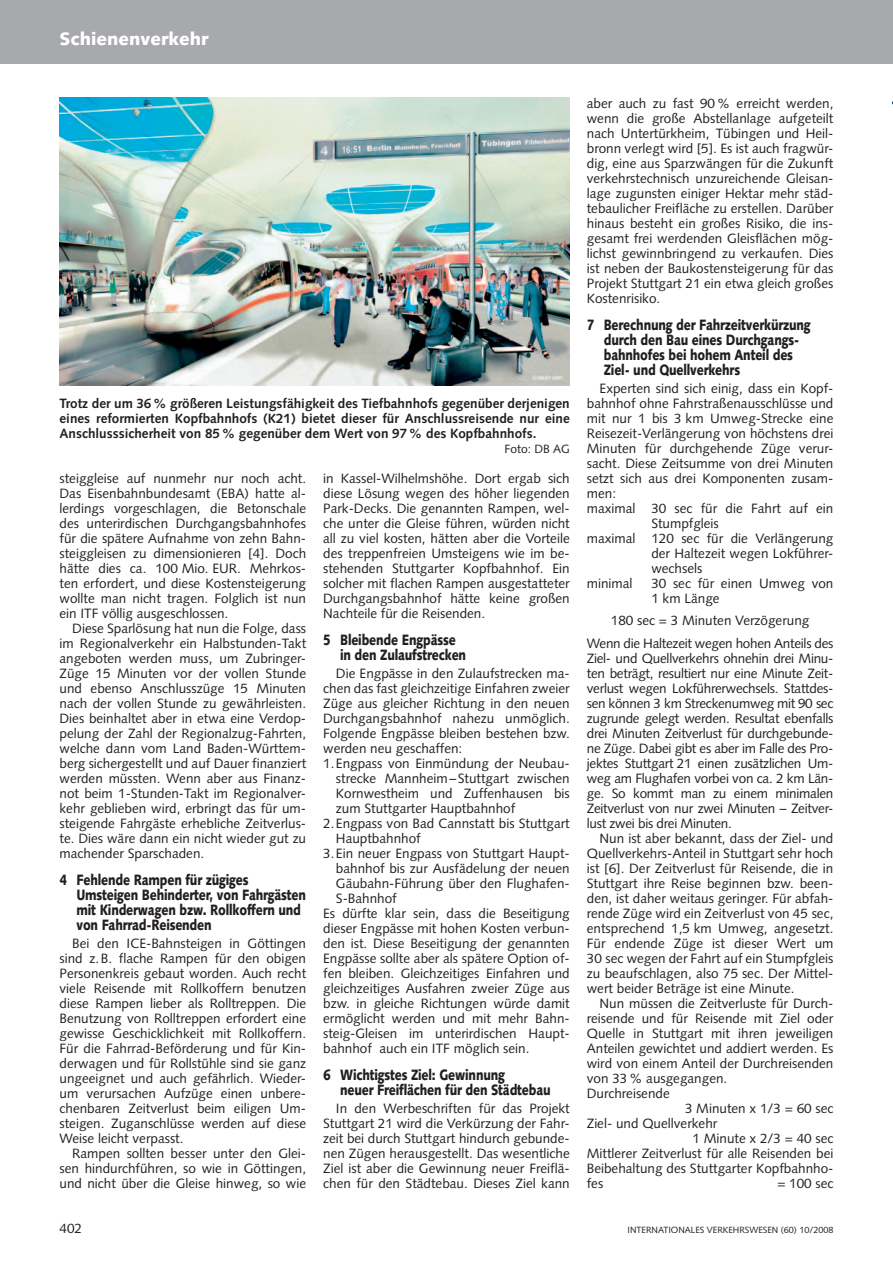
<style>
.page{position:relative;width:893px;height:1263px;background:#fff}
.page>*{position:absolute;margin:0;border:0;box-sizing:border-box;transform-origin:0 0}
.t1{font:900 18px "Syntax";color:#fff}
.t2{font:900 15px/15px "Syntax";letter-spacing:-.015em;color:#231f20;scale:.8 1}
.t3{font:13.5px/15px "Syntax";color:#231f20;text-align:justify}
.t4{font:700 13.5px/15px "Syntax";color:#231f20;text-align:justify}
.t5{font:13.5px/23.2px "Syntax";letter-spacing:-.02em;color:#231f20;text-align:center}
.t6{font:12px "Syntax";color:#231f20}
.t7{font:9px "Syntax";color:#231f20}
</style>
<div class="page">
<img style="left:60px;top:98px;width:509px;height:287px">
<hr style="left:892px;top:155px;width:1px;height:1108px;background:#003562">
<div style="left:0;top:0;width:893px;height:64px;background:#a8a9ad"></div>
<h1 class="t1" style="left:60px;top:32px;width:151px">Schienenverkehr</h1>
<p class="t4" style="left:60px;top:397px;width:512px">Trotz der um 36 % größeren Leistungsfähigkeit des Tiefbahnhofs gegenüber derjenigen eines reformierten Kopfbahnhofs (K21) bietet dieser für Anschlussreisende nur eine Anschlusssicherheit von 85 % gegenüber dem Wert von 97 % des Kopfbahnhofs.</p>
<p class="t6" style="left:504px;top:444px;width:67px">Foto: DB AG</p>
<p class="t3" style="left:60px;top:472px;width:248px">steiggleise auf nunmehr nur noch acht.<br>Das Eisenbahnbundesamt (EBA) hatte al&shy;lerdings vorgeschlagen, die Betonschale des unterirdischen Durchgangsbahnhofes für die spätere Aufnahme von zehn Bahn&shy;steiggleisen zu dimensionieren [4]. Doch hätte dies ca. 100 Mio. EUR. Mehrkos&shy;ten erfordert, und diese Kostensteigerung wollte man nicht tragen. Folglich ist nun ein ITF völlig ausgeschlossen.</p>
<p class="t3" style="left:60px;top:622px;width:248px;text-indent:13px">Diese Sparlösung hat nun die Folge, dass im Regionalverkehr ein Halbstunden-Takt angeboten werden muss, um Zubringer-Züge 15 Minuten vor der vollen Stunde und ebenso Anschlusszüge 15 Minuten nach der vollen Stunde zu gewährleisten.<br>Dies beinhaltet aber in etwa eine Verdop&shy;pelung der Zahl der Regionalzug-Fahrten, welche dann vom Land Baden-Württem&shy;berg sichergestellt und auf Dauer finanziert werden müssten. Wenn aber aus Finanz&shy;not beim 1-Stunden-Takt im Regionalver&shy;kehr geblieben wird, erbringt das für um&shy;steigende Fahrgäste erhebliche Zeitverlus&shy;te. Dies wäre dann ein nicht wieder gut zu machender Sparschaden.</p>
<p class="t2" style="left:77px;top:874px;width:288px;text-indent:-17px">4 Fehlende Rampen für zügiges<br>Umsteigen Behinderter, von Fahrgästen mit Kinderwagen bzw. Rollkoffern und von Fahrrad-Reisenden</p>
<p class="t3" style="left:60px;top:937px;width:248px;text-indent:13px">Bei den ICE-Bahnsteigen in Göttingen sind z. B. flache Rampen für den obigen Personenkreis gebaut worden. Auch recht viele Reisende mit Rollkoffern benutzen diese Rampen lieber als Rolltreppen. Die Benutzung von Rolltreppen erfordert eine gewisse Geschicklichkeit mit Rollkoffern.<br>Für die Fahrrad-Beförderung und für Kin&shy;derwagen und für Rollstühle sind sie ganz ungeeignet und auch gefährlich. Wieder&shy;um verursachen Aufzüge einen unbere&shy;chenbaren Zeitverlust beim eiligen Um&shy;steigen. Zuganschlüsse werden auf diese Weise leicht verpasst.</p>
<p class="t3" style="left:60px;top:1147px;width:248px;text-indent:13px">Rampen sollten besser unter den Glei&shy;sen hindurchführen, so wie in Göttingen, und nicht über die Gleise hinweg, so wie</p>
<p class="t3" style="left:323px;top:472px;width:248px">in Kassel-Wilhelmshöhe. Dort ergab sich diese Lösung wegen des höher liegenden Park-Decks. Die genannten Rampen, wel&shy;che unter die Gleise führen, würden nicht all zu viel kosten, hätten aber die Vorteile des treppenfreien Umsteigens wie im be&shy;stehenden Stuttgarter Kopfbahnhof. Ein solcher mit flachen Rampen ausgestatteter Durchgangsbahnhof hätte keine großen Nachteile für die Reisenden.</p>
<p class="t2" style="left:340px;top:634px;width:159px;text-indent:-17px">5 Bleibende Engpässe in den Zulaufstrecken</p>
<p class="t3" style="left:323px;top:667px;width:248px;text-indent:13px">Die Engpässe in den Zulaufstrecken ma&shy;chen das fast gleichzeitige Einfahren zweier Züge aus gleicher Richtung in den neuen Durchgangsbahnhof nahezu unmöglich.<br>Folgende Engpässe bleiben bestehen bzw. werden neu geschaffen:</p>
<p class="t3" style="left:336px;top:757px;width:235px;text-indent:-13px">1. Engpass von Einmündung der Neubau&shy;strecke Mannheim – Stuttgart zwischen Kornwestheim und Zuffenhausen bis zum Stuttgarter Hauptbahnhof</p>
<p class="t3" style="left:336px;top:817px;width:235px;text-indent:-13px">2. Engpass von Bad Cannstatt bis Stuttgart<br>Hauptbahnhof</p>
<p class="t3" style="left:323px;top:847px;width:248px">3. Ein neuer Engpass von Stuttgart Haupt-</p>
<p class="t3" style="left:336px;top:862px;width:235px">bahnhof bis zur Ausfädelung der neuen</p>
<p class="t3" style="left:336px;top:877px;width:235px">Gäubahn-Führung über den Flughafen-</p>
<p class="t3" style="left:336px;top:892px;width:62px">S-Bahnhof</p>
<p class="t3" style="left:323px;top:907px;width:248px">Es dürfte klar sein, dass die Beseitigung</p>
<p class="t3" style="left:323px;top:922px;width:248px">dieser Engpässe mit hohen Kosten verbun-</p>
<p class="t3" style="left:323px;top:937px;width:248px">den ist. Diese Beseitigung der genannten</p>
<p class="t3" style="left:323px;top:952px;width:248px">Engpässe sollte aber als spätere Option of-</p>
<p class="t3" style="left:323px;top:967px;width:248px">fen bleiben. Gleichzeitiges Einfahren und</p>
<p class="t3" style="left:323px;top:982px;width:248px">gleichzeitiges Ausfahren zweier Züge aus</p>
<p class="t3" style="left:323px;top:997px;width:248px">bzw. in gleiche Richtungen würde damit</p>
<p class="t3" style="left:323px;top:1012px;width:248px">ermöglicht werden und mit mehr Bahn-</p>
<p class="t3" style="left:323px;top:1027px;width:248px">steig-Gleisen im unterirdischen Haupt-</p>
<p class="t3" style="left:323px;top:1042px;width:208px">bahnhof auch ein ITF möglich sein.</p>
<p class="t2" style="left:340px;top:1069px;width:265px;text-indent:-17px">6 Wichtigstes Ziel: Gewinnung<br>neuer Freiflächen für den Städtebau</p>
<p class="t3" style="left:323px;top:1102px;width:248px;text-indent:13px">In den Werbeschriften für das Projekt Stuttgart 21 wird die Verkürzung der Fahr&shy;zeit bei durch Stuttgart hindurch gebunde&shy;nen Zügen herausgestellt. Das wesentliche Ziel ist aber die Gewinnung neuer Freiflä&shy;chen für den Städtebau. Dieses Ziel kann</p>
<p class="t3" style="left:587px;top:97px;width:248px">aber auch zu fast 90 % erreicht werden, wenn die große Abstellanlage aufgeteilt nach Untertürkheim, Tübingen und Heil&shy;bronn verlegt wird [5]. Es ist auch fragwür&shy;dig, eine aus Sparzwängen für die Zukunft verkehrstechnisch unzureichende Gleisan&shy;lage zugunsten einiger Hektar mehr städ&shy;tebaulicher Freifläche zu erstellen. Darüber hinaus besteht ein großes Risiko, die ins&shy;gesamt frei werdenden Gleisflächen mög&shy;lichst gewinnbringend zu verkaufen. Dies ist neben der Baukostensteigerung für das Projekt Stuttgart 21 ein etwa gleich großes Kostenrisiko.</p>
<p class="t2" style="left:604px;top:319px;width:260px;text-indent:-17px">7 Berechnung der Fahrzeitverkürzung durch den Bau eines Durchgangs&shy;bahnhofes bei hohem Anteil des<br>Ziel- und Quellverkehrs</p>
<p class="t3" style="left:600px;top:382px;width:235px">Experten sind sich einig, dass ein Kopf-</p>
<p class="t3" style="left:587px;top:397px;width:248px">bahnhof ohne Fahrstraßenausschlüsse und</p>
<p class="t3" style="left:587px;top:412px;width:248px">mit nur 1 bis 3 km Umweg-Strecke eine</p>
<p class="t3" style="left:587px;top:427px;width:248px">Reisezeit-Verlängerung von höchstens drei</p>
<p class="t3" style="left:587px;top:442px;width:248px">Minuten für durchgehende Züge verur-</p>
<p class="t3" style="left:587px;top:457px;width:248px">sacht. Diese Zeitsumme von drei Minuten</p>
<p class="t3" style="left:587px;top:472px;width:248px">setzt sich aus drei Komponenten zusam-</p>
<p class="t3" style="left:587px;top:487px;width:31px">men:</p>
<p class="t3" style="left:587px;top:502px;width:248px">maximal 30 sec für die Fahrt auf ein</p>
<p class="t3" style="left:651px;top:517px;width:69px">Stumpfgleis</p>
<p class="t3" style="left:587px;top:532px;width:248px">maximal 120 sec für die Verlängerung</p>
<p class="t3" style="left:651px;top:547px;width:184px">der Haltezeit wegen Lokführer-</p>
<p class="t3" style="left:651px;top:562px;width:53px">wechsels</p>
<p class="t3" style="left:587px;top:577px;width:47px">minimal</p>
<p class="t3" style="left:651px;top:577px;width:184px">30 sec für einen Umweg von<br>1 km Länge</p>
<p class="t5" style="left:587px;top:610px;width:248px">180 sec = 3 Minuten Verzögerung<br>Wenn die Haltezeit wegen hohen Anteils des</p>
<p class="t3" style="left:587px;top:652px;width:248px">Ziel- und Quellverkehrs ohnehin drei Minu&shy;ten beträgt, resultiert nur eine Minute Zeit&shy;verlust wegen Lokführerwechsels. Stattdes&shy;sen können 3 km Streckenumweg mit 90 sec zugrunde gelegt werden. Resultat ebenfalls drei Minuten Zeitverlust für durchgebunde&shy;ne Züge. Dabei gibt es aber im Falle des Pro&shy;jektes Stuttgart 21 einen zusätzlichen Um&shy;weg am Flughafen vorbei von ca. 2 km Län&shy;ge. So kommt man zu einem minimalen Zeitverlust von nur zwei Minuten – Zeitver&shy;lust zwei bis drei Minuten.</p>
<p class="t3" style="left:587px;top:832px;width:248px;text-indent:13px">Nun ist aber bekannt, dass der Ziel- und Quellverkehrs-Anteil in Stuttgart sehr hoch ist [6]. Der Zeitverlust für Reisende, die in Stuttgart ihre Reise beginnen bzw. been&shy;den, ist daher weitaus geringer. Für abfah&shy;rende Züge wird ein Zeitverlust von 45 sec, entsprechend 1,5 km Umweg, angesetzt.<br>Für endende Züge ist dieser Wert um 30 sec wegen der Fahrt auf ein Stumpfgleis zu beaufschlagen, also 75 sec. Der Mittel&shy;wert beider Beträge ist eine Minute.</p>
<p class="t3" style="left:600px;top:997px;width:235px">Nun müssen die Zeitverluste für Durch-</p>
<p class="t3" style="left:587px;top:1012px;width:248px">reisende und für Reisende mit Ziel oder</p>
<p class="t3" style="left:587px;top:1027px;width:248px">Quelle in Stuttgart mit ihren jeweiligen</p>
<p class="t3" style="left:587px;top:1042px;width:248px">Anteilen gewichtet und addiert werden. Es</p>
<p class="t3" style="left:587px;top:1057px;width:248px">wird von einem Anteil der Durchreisenden</p>
<p class="t3" style="left:587px;top:1072px;width:142px">von 33 % ausgegangen.</p>
<p class="t3" style="left:587px;top:1087px;width:84px">Durchreisende</p>
<p class="t3" style="left:685px;top:1102px;width:150px">3 Minuten x 1/3 = 60 sec</p>
<p class="t3" style="left:587px;top:1117px;width:132px">Ziel- und Quellverkehr</p>
<p class="t3" style="left:693px;top:1132px;width:142px">1 Minute x 2/3 = 40 sec</p>
<p class="t3" style="left:587px;top:1147px;width:248px">Mittlerer Zeitverlust für alle Reisenden bei</p>
<p class="t3" style="left:587px;top:1162px;width:248px">Beibehaltung des Stuttgarter Kopfbahnho-</p>
<p class="t3" style="left:587px;top:1177px;width:18px">fes</p>
<p class="t3" style="left:777px;top:1177px;width:58px">= 100 sec</p>
<p class="t3" style="left:60px;top:1222px;width:24px">402</p>
<p class="t7" style="left:628px;top:1226px;width:207px">INTERNATIONALES VERKEHRSWESEN (60) 10/2008</p>
</div>
